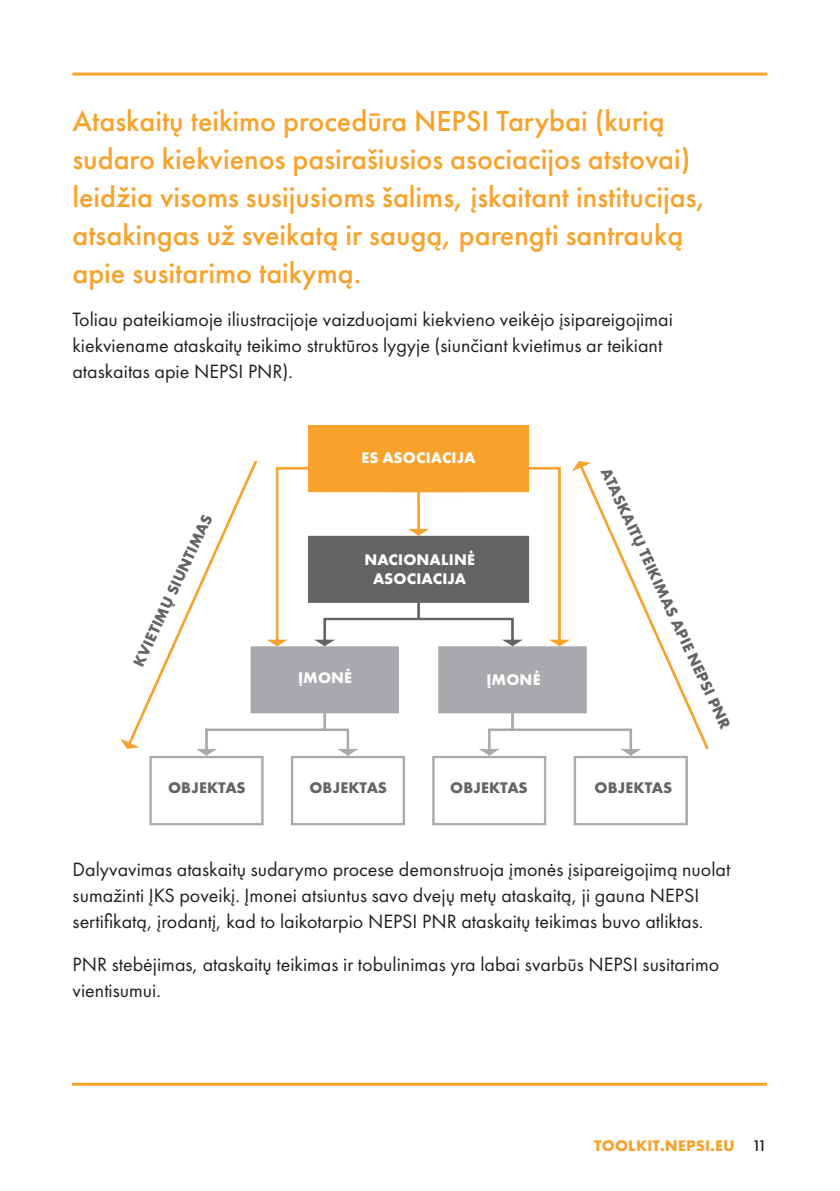
<style>
.page{position:relative;width:840px;height:1191px;background:#fff}
.page>*{position:absolute;margin:0;border:0;box-sizing:border-box;transform-origin:0 0}
.Intro_paragraph{font:500 30px/38px "Futura PT";color:#f9a22b}
.Body_copy{font:20px/26px "Futura PT Book";color:#231f20}
.Subheading{font:16px "Futura PT Bold";letter-spacing:.01em;color:#656463}
.Subheading-2{font:16px/19.2px "Futura PT Bold";letter-spacing:.01em;color:#fff;text-align:center}
.t1{font:16px "Futura PT Bold";letter-spacing:.01em;color:#f9a22b}
.s1{font-family:"Futura PT";font-weight:500;color:#231f20}
</style>
<div class="page">
<hr style="left:72px;top:73px;width:694px;height:3px;background:#f9a22b">
<hr style="left:72px;top:1082px;width:694px;height:3px;background:#f9a22b">
<img style="left:120px;top:425px;width:589px;height:401px">
<p class="Intro_paragraph" style="left:72px;top:102px;width:635px">Ataskaitų teikimo procedūra NEPSI Tarybai (kurią sudaro kiekvienos pasirašiusios asociacijos atstovai) leidžia visoms susijusioms šalims, įskaitant institucijas, atsakingas už sveikatą ir saugą, parengti santrauką apie susitarimo taikymą.</p>
<p class="Body_copy" style="left:72px;top:307px;width:601px">Toliau pateikiamoje iliustracijoje vaizduojami kiekvieno veikėjo įsipareigojimai kiekviename ataskaitų teikimo struktūros lygyje (siunčiant kvietimus ar teikiant ataskaitas apie NEPSI PNR).</p>
<p class="Subheading" style="left:128px;top:661px;width:168px;rotate:-65deg">KVIETIMŲ SIUNTIMAS</p>
<p class="Subheading-2" style="left:361px;top:447px;width:115px">ES ASOCIACIJA</p>
<p class="Subheading-2" style="left:364px;top:549px;width:112px">NACIONALINĖ<br>ASOCIACIJA</p>
<p class="Subheading-2" style="left:298px;top:667px;width:55px">ĮMONĖ</p>
<p class="Subheading-2" style="left:486px;top:670px;width:55px">ĮMONĖ</p>
<p class="Subheading" style="left:614px;top:464px;width:288px;rotate:65deg">ATASKAITŲ TEIKIMAS APIE NEPSI PNR</p>
<p class="Subheading" style="left:168px;top:777px;width:79px">OBJEKTAS</p>
<p class="Subheading" style="left:309px;top:777px;width:79px">OBJEKTAS</p>
<p class="Subheading" style="left:450px;top:777px;width:79px">OBJEKTAS</p>
<p class="Subheading" style="left:594px;top:777px;width:79px">OBJEKTAS</p>
<p class="Body_copy" style="left:73px;top:856px;width:659px">Dalyvavimas ataskaitų sudarymo procese demonstruoja įmonės įsipareigojimą nuolat sumažinti ĮKS poveikį. Įmonei atsiuntus savo dvejų metų ataskaitą, ji gauna NEPSI sertifikatą, įrodantį, kad to laikotarpio NEPSI PNR ataskaitų teikimas buvo atliktas.</p>
<p class="Body_copy" style="left:73px;top:951px;width:647px">PNR stebėjimas, ataskaitų teikimas ir tobulinimas yra labai svarbūs NEPSI susitarimo vientisumui.</p>
<p class="t1" style="left:593px;top:1135px;width:174px">TOOLKIT.NEPSI.EU <span class="s1">11</span></p>
</div>
